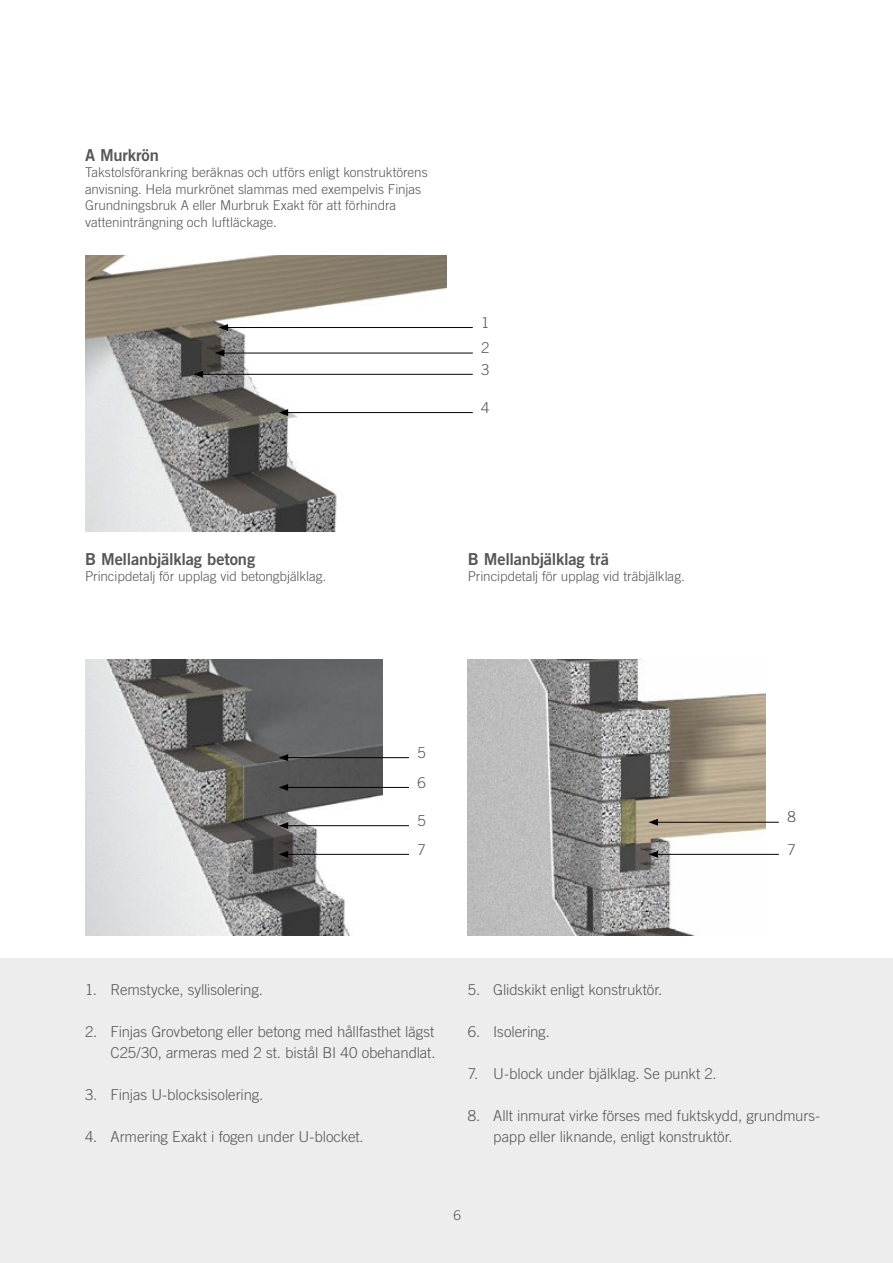
<style>
.page{position:relative;width:893px;height:1263px;background:#fff}
.page>*{position:absolute;margin:0;border:0;box-sizing:border-box;transform-origin:0 0}
.t1{font:16.5px "Trade Gothic LT Std Bd 2";letter-spacing:-.01em;color:#575756}
.t2{font:300 15px/21px "Trade Gothic LT Std";letter-spacing:-.005em;color:#575756}
.t3{font:300 13.5px/16.5px "Trade Gothic LT Std";letter-spacing:-.005em;color:#575756}
</style>
<div class="page">
<img style="left:85px;top:255px;width:361px;height:276px">
<div style="left:0;top:958px;width:893px;height:305px;background:#ededed"></div>
<img style="left:468px;top:659px;width:297px;height:276px">
<img style="left:85px;top:659px;width:298px;height:276px">
<hr style="left:226px;top:327px;width:247px;height:1px;background:#000">
<svg style="left:219px;top:324px;width:9px;height:7px"></svg>
<hr style="left:222px;top:353px;width:251px;height:1px;background:#000">
<svg style="left:215px;top:350px;width:9px;height:6px"></svg>
<hr style="left:201px;top:374px;width:272px;height:1px;background:#000">
<svg style="left:194px;top:371px;width:9px;height:7px"></svg>
<hr style="left:286px;top:412px;width:187px;height:1px;background:#000">
<svg style="left:279px;top:409px;width:9px;height:7px"></svg>
<hr style="left:286px;top:854px;width:123px;height:1px;background:#000">
<svg style="left:279px;top:851px;width:9px;height:7px"></svg>
<hr style="left:286px;top:757px;width:123px;height:1px;background:#000">
<svg style="left:279px;top:754px;width:9px;height:7px"></svg>
<hr style="left:286px;top:787px;width:123px;height:1px;background:#000">
<svg style="left:279px;top:784px;width:9px;height:7px"></svg>
<hr style="left:286px;top:825px;width:123px;height:1px;background:#000">
<svg style="left:279px;top:822px;width:9px;height:7px"></svg>
<hr style="left:656px;top:854px;width:123px;height:1px;background:#000">
<svg style="left:648px;top:851px;width:10px;height:7px"></svg>
<hr style="left:656px;top:822px;width:123px;height:1px;background:#000">
<svg style="left:648px;top:819px;width:10px;height:7px"></svg>
<p class="t1" style="left:85px;top:145px;width:75px">A Murkrön</p>
<p class="t3" style="left:85px;top:164px;width:344px">Takstolsförankring beräknas och utförs enligt konstruktörens anvisning. Hela murkrönet slammas med exempelvis Finjas Grundningsbruk A eller Murbruk Exakt för att förhindra vatteninträngning och luftläckage.</p>
<p class="t2" style="left:481px;top:309px;width:10px;line-height:25.5px">1<br>2</p>
<p class="t2" style="left:481px;top:358px;width:10px">3</p>
<p class="t2" style="left:481px;top:397px;width:10px">4</p>
<p class="t1" style="left:85px;top:549px;width:172px">B Mellanbjälklag betong</p>
<p class="t3" style="left:85px;top:568px;width:243px">Principdetalj för upplag vid betongbjälklag.</p>
<p class="t1" style="left:468px;top:549px;width:143px">B Mellanbjälklag trä</p>
<p class="t3" style="left:468px;top:568px;width:219px">Principdetalj för upplag vid träbjälklag.</p>
<p class="t2" style="left:417px;top:737px;width:10px;line-height:29.7px">5<br>6</p>
<p class="t2" style="left:417px;top:810px;width:10px">5</p>
<p class="t2" style="left:417px;top:838px;width:10px">7</p>
<p class="t2" style="left:787px;top:806px;width:10px">8</p>
<p class="t2" style="left:787px;top:838px;width:10px">7</p>
<p class="t2" style="left:85px;top:978px;width:179px">1. Remstycke, syllisolering.</p>
<p class="t2" style="left:85px;top:1020px;width:352px;text-align:right">2. Finjas Grovbetong eller betong med hållfasthet lägst<br>C25/30, armeras med 2 st. bistål BI 40 obehandlat.</p>
<p class="t2" style="left:85px;top:1083px;width:180px">3. Finjas U-blocksisolering.</p>
<p class="t2" style="left:85px;top:1125px;width:280px">4. Armering Exakt i fogen under U-blocket.</p>
<p class="t2" style="left:468px;top:978px;width:196px">5. Glidskikt enligt konstruktör.</p>
<p class="t2" style="left:468px;top:1020px;width:84px">6. Isolering.</p>
<p class="t2" style="left:468px;top:1062px;width:250px">7. U-block under bjälklag. Se punkt 2.</p>
<p class="t2" style="left:493px;top:1104px;width:328px;text-indent:-26px">8. Allt inmurat virke förses med fuktskydd, grundmurs&shy;papp eller liknande, enligt konstruktör.</p>
<p class="t3" style="left:453px;top:1206px;width:9px">6</p>
</div>
